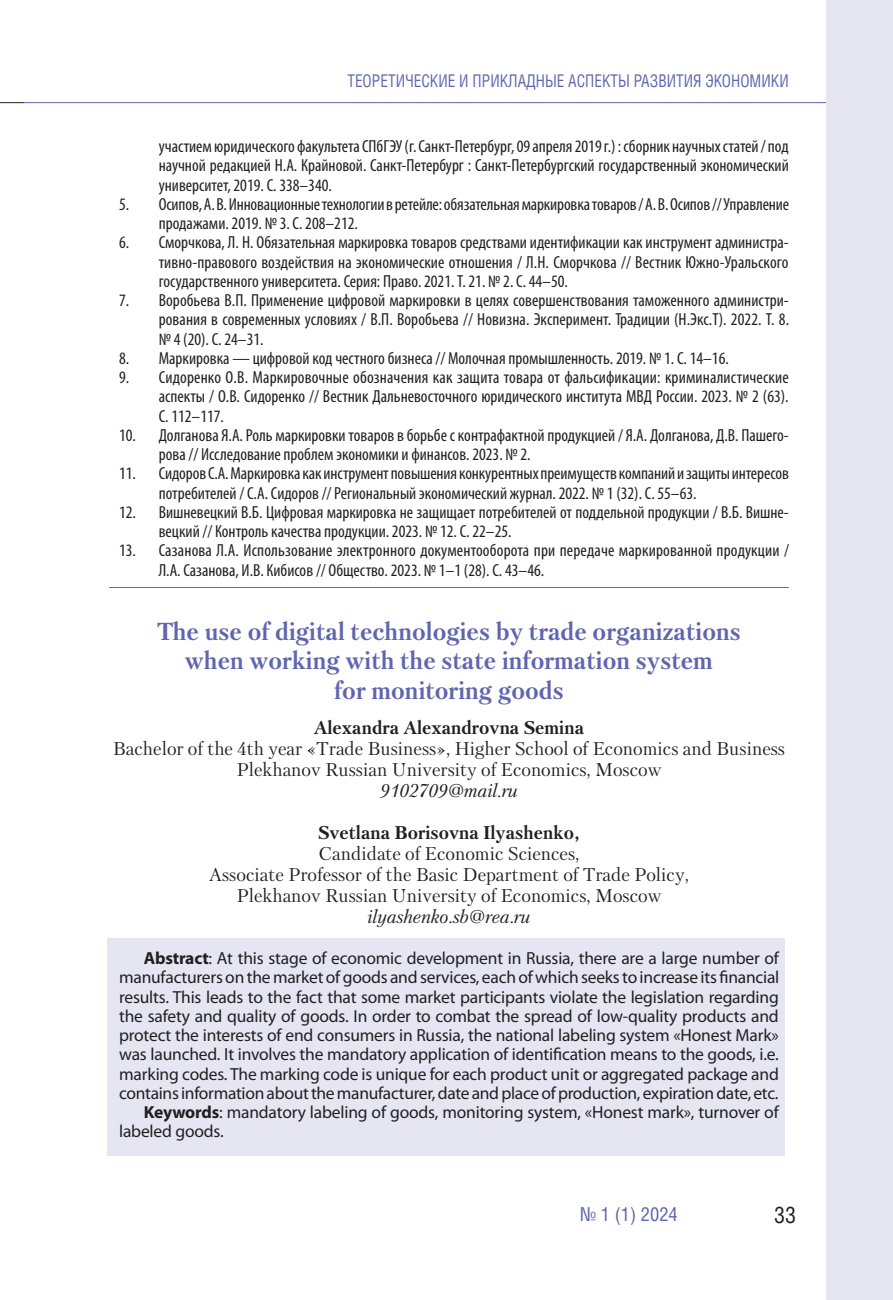
<style>
.page{position:relative;width:893px;height:1300px;background:#fff}
.page>*{position:absolute;margin:0;border:0;box-sizing:border-box;transform-origin:0 0}
.ЗАГ{font:700 24.5px/29.4px "Petersburg C";color:#6066ae;text-align:center}
.t1{font:22.75px "Helios Cond";color:#231f20}
.t2{font:19.25px "Helios Cond";color:#6066ae}
.ПОДПстатьи{font:18.38px/21px "Petersburg C";color:#231f20;text-align:center}
.ПОДПстатьи-2{font:700 18.38px "Petersburg C";color:#231f20}
.ПОДПстатьи-3{font:italic 18.38px "Petersburg C";color:#231f20}
.ТЕКСТ_осн{font:condensed 17.5px/19.2px "Myriad Pro";color:#231f20}
.Аннотация{font:17.5px/19.2px "Myriad Pro";letter-spacing:-.01em;color:#231f20;text-align:justify}
.t3{font:17.5px "Helios Cond";color:#6066ae;scale:.9 1}
.s1{font-weight:700}
</style>
<div class="page">
<svg style="left:0;top:102px;width:25px;height:1px"></svg>
<hr style="left:25px;top:102px;width:868px;height:1px;background:#6066ae">
<div style="left:826px;top:0;width:67px;height:1300px;background:#e6e5f2"></div>
<div style="left:108px;top:939px;width:677px;height:217px;background:#e6e5f2"></div>
<hr style="left:109px;top:587px;width:680px;height:1px;background:#6066ae">
<p class="t3" style="left:347px;top:70px;width:492px">ТЕОРЕТИЧЕСКИЕ И ПРИКЛАДНЫЕ АСПЕКТЫ РАЗВИТИЯ ЭКОНОМИКИ</p>
<p class="ТЕКСТ_осн" style="left:159px;top:136px;width:631px;text-align:justify">участием юридического факультета СПбГЭУ (г. Санкт-Петербург, 09 апреля 2019 г.) : сборник научных статей / под научной редакцией Н.А. Крайновой. Санкт-Петербург : Санкт-Петербургский государственный экономический университет, 2019. С. 338–340.</p>
<p class="ТЕКСТ_осн" style="left:159px;top:194px;width:632px;text-indent:-40px">5. Осипов, А. В. Инновационные технологии в ретейле: обязательная маркировка товаров / А. В. Осипов // Управление продажами. 2019. № 3. С. 208–212.</p>
<p class="ТЕКСТ_осн" style="left:159px;top:233px;width:632px;text-align:justify;text-indent:-40px">6. Сморчкова, Л. Н. Обязательная маркировка товаров средствами идентификации как инструмент администра&shy;тивно-правового воздействия на экономические отношения / Л.Н. Сморчкова // Вестник Южно-Уральского государственного университета. Серия: Право. 2021. Т. 21. № 2. С. 44–50.</p>
<p class="ТЕКСТ_осн" style="left:159px;top:290px;width:632px;text-align:justify;text-indent:-40px">7. Воробьева В.П. Применение цифровой маркировки в целях совершенствования таможенного администри&shy;рования в современных условиях / В.П. Воробьева // Новизна. Эксперимент. Традиции (Н.Экс.Т). 2022. Т. 8. № 4 (20). С. 24–31.</p>
<p class="ТЕКСТ_осн" style="left:119px;top:348px;width:611px">8. Маркировка — цифровой код честного бизнеса // Молочная промышленность. 2019. № 1. С. 14–16.</p>
<p class="ТЕКСТ_осн" style="left:159px;top:367px;width:632px;text-align:justify;text-indent:-40px">9. Сидоренко О.В. Маркировочные обозначения как защита товара от фальсификации: криминалистические аспекты / О.В. Сидоренко // Вестник Дальневосточного юридического института МВД России. 2023. № 2 (63).<br>С. 112–117.</p>
<p class="ТЕКСТ_осн" style="left:159px;top:425px;width:631px;text-indent:-40px">10. Долганова Я.А. Роль маркировки товаров в борьбе с контрафактной продукцией / Я.А. Долганова, Д.В. Пашего&shy;рова // Исследование проблем экономики и финансов. 2023. № 2.</p>
<p class="ТЕКСТ_осн" style="left:159px;top:464px;width:632px;text-indent:-40px">11. Сидоров С.А. Маркировка как инструмент повышения конкурентных преимуществ компаний и защиты интересов потребителей / С.А. Сидоров // Региональный экономический журнал. 2022. № 1 (32). С. 55–63.</p>
<p class="ТЕКСТ_осн" style="left:159px;top:502px;width:632px;text-indent:-40px">12. Вишневецкий В.Б. Цифровая маркировка не защищает потребителей от поддельной продукции / В.Б. Вишне&shy;вецкий // Контроль качества продукции. 2023. № 12. С. 22–25.</p>
<p class="ТЕКСТ_осн" style="left:159px;top:541px;width:632px;text-indent:-40px">13. Сазанова Л.А. Использование электронного документооборота при передаче маркированной продукции /<br>Л.А. Сазанова, И.В. Кибисов // Общество. 2023. № 1–1 (28). С. 43–46.</p>
<p class="ЗАГ" style="left:157px;top:617px;width:585px">The use of digital technologies by trade organizations when working with the state information system<br>for monitoring goods</p>
<p class="ПОДПстатьи-2" style="left:314px;top:717px;width:272px">Alexandra Alexandrovna Semina</p>
<p class="ПОДПстатьи" style="left:113px;top:738px;width:674px">Bachelor of the 4th year «Trade Business», Higher School of Economics and Business</p>
<p class="ПОДПстатьи" style="left:236px;top:759px;width:427px">Plekhanov Russian University of Economics, Moscow</p>
<p class="ПОДПстатьи-3" style="left:380px;top:780px;width:139px">9102709@mail.ru</p>
<p class="ПОДПстатьи-2" style="left:318px;top:822px;width:263px">Svetlana Borisovna Ilyashenko,</p>
<p class="ПОДПстатьи" style="left:209px;top:843px;width:481px">Candidate of Economic Sciences,<br>Associate Professor of the Basic Department of Trade Policy,</p>
<p class="ПОДПстатьи" style="left:236px;top:885px;width:427px">Plekhanov Russian University of Economics, Moscow</p>
<p class="ПОДПстатьи-3" style="left:368px;top:906px;width:164px">ilyashenko.sb@rea.ru</p>
<p class="Аннотация" style="left:119px;top:948px;width:662px;text-indent:25px"><span class="s1">Abstract</span>: At this stage of economic development in Russia, there are a large number of manufacturers on the market of goods and services, each of which seeks to increase its financial results. This leads to the fact that some market participants violate the legislation regarding the safety and quality of goods. In order to combat the spread of low-quality products and protect the interests of end consumers in Russia, the national labeling system «Honest Mark» was launched. It involves the mandatory application of identification means to the goods, i.e. marking codes. The marking code is unique for each product unit or aggregated package and contains information about the manufacturer, date and place of production, expiration date, etc.</p>
<p class="Аннотация" style="left:119px;top:1102px;width:661px;text-indent:25px"><span class="s1">Keywords</span>: mandatory labeling of goods, monitoring system, «Honest mark», turnover of labeled goods.</p>
<p class="t2" style="left:580px;top:1203px;width:99px">№ 1 (1) 2024</p>
<h2 class="t1" style="left:774px;top:1200px;width:23px">33</h2>
</div>
